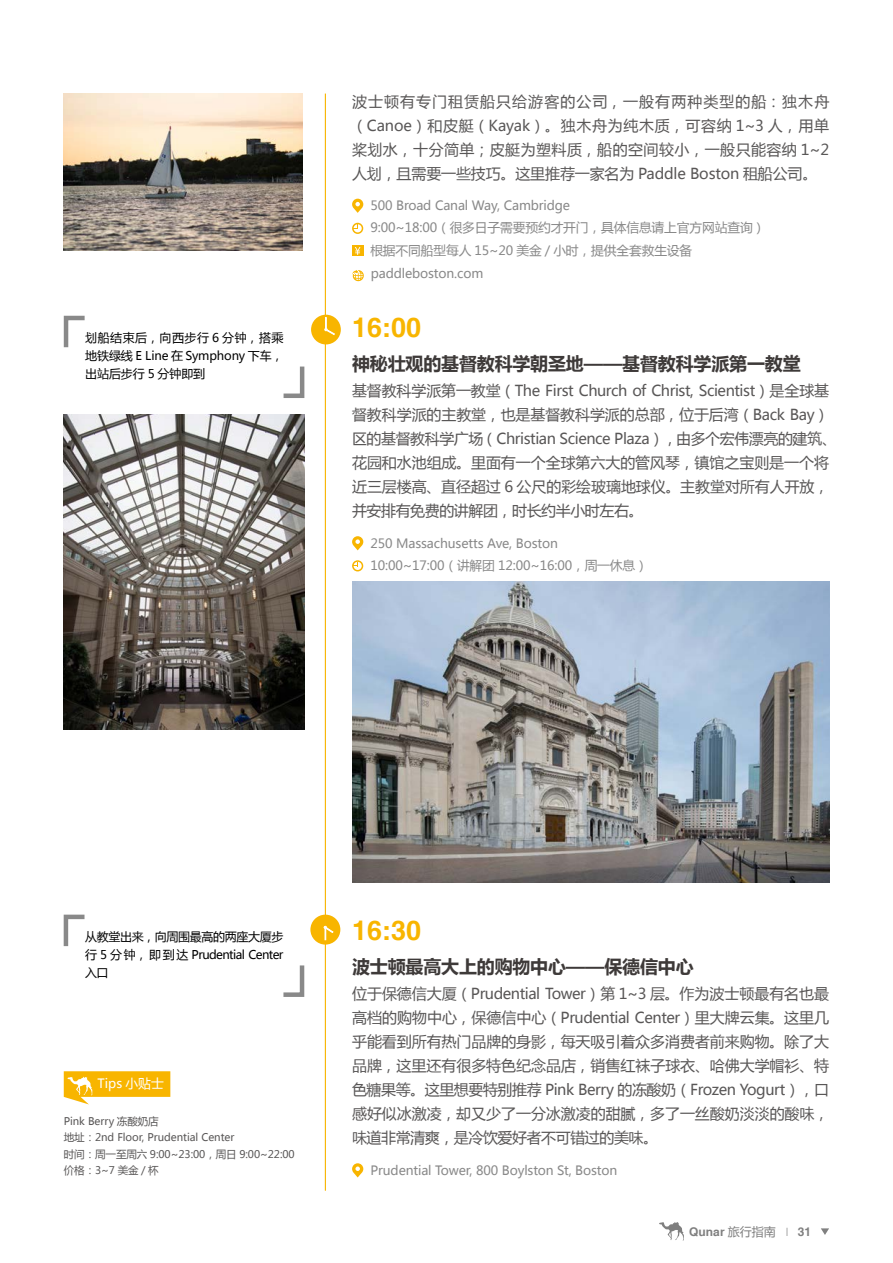
<style>
.page{position:relative;width:893px;height:1263px;background:#fff}
.page>*{position:absolute;margin:0;border:0;box-sizing:border-box;transform-origin:0 0}
.t1{font:700 27px "Helvetica cyr";color:#f8b500}
.t2{font:700 18px "Microsoft Ya Hei";letter-spacing:-.01em;color:#3e3a39}
.t3{font:15px/24px "Microsoft Ya Hei";letter-spacing:-.01em;color:#595757;text-align:justify}
.t4{font:12.75px/22.6px "Microsoft Ya Hei";letter-spacing:-.01em;color:#898989}
.t5{font:12.75px "Microsoft Ya Hei";color:#fff}
.t6{font:12px/18px "Microsoft Ya Hei";letter-spacing:-.01em;color:#000;text-align:justify}
.t7{font:700 12px "Helvetica cyr";color:#7f7f7f}
.t8{font:10.5px/16.5px "Microsoft Ya Hei";letter-spacing:-.005em;color:#595757}
.s1{font-family:"Microsoft Ya Hei";font-weight:400}
.s2{font-family:"Microsoft Ya Hei";font-weight:400;font-size:7.5px}
</style>
<div class="page">
<svg style="left:821px;top:1228px;width:8px;height:7px"></svg>
<svg style="left:659px;top:1222px;width:25px;height:18px"></svg>
<hr style="left:325px;top:94px;width:1px;height:1097px;background:#f8b500">
<svg style="left:352px;top:199px;width:11px;height:14px"></svg>
<div style="left:352px;top:223px;width:11px;height:11px;border:2px solid #f8b500;border-radius:50%"></div>
<svg style="left:354px;top:225px;width:4px;height:4px"></svg>
<div style="left:352px;top:245px;width:11px;height:11px;background:#f8b500"></div>
<svg style="left:355px;top:247px;width:5px;height:8px"></svg>
<svg style="left:352px;top:270px;width:12px;height:11px"></svg>
<svg style="left:352px;top:536px;width:11px;height:14px"></svg>
<div style="left:352px;top:560px;width:11px;height:11px;border:2px solid #f8b500;border-radius:50%"></div>
<svg style="left:354px;top:562px;width:4px;height:4px"></svg>
<svg style="left:352px;top:1163px;width:11px;height:14px"></svg>
<svg style="left:63px;top:315px;width:22px;height:33px"></svg>
<svg style="left:283px;top:366px;width:22px;height:32px"></svg>
<svg style="left:63px;top:914px;width:22px;height:33px"></svg>
<svg style="left:283px;top:965px;width:22px;height:32px"></svg>
<div style="left:310px;top:915px;width:30px;height:29px;background:#f8b500;border-radius:50%"></div>
<svg style="left:324px;top:926px;width:9px;height:14px"></svg>
<img style="left:64px;top:94px;width:238px;height:156px">
<img style="left:352px;top:581px;width:477px;height:302px">
<img style="left:63px;top:415px;width:241px;height:314px">
<svg style="left:64px;top:1071px;width:106px;height:33px"></svg>
<div style="left:311px;top:315px;width:30px;height:29px;background:#f8b500;border-radius:50%"></div>
<svg style="left:324px;top:317px;width:11px;height:18px"></svg>
<p class="t6" style="left:85px;top:328px;width:200px">划船结束后，向西步行 6 分钟，搭乘地铁绿线 E Line 在 Symphony 下车，出站后步行 5 分钟即到</p>
<p class="t3" style="left:352px;top:89px;width:479px">波士顿有专门租赁船只给游客的公司，一般有两种类型的船：独木舟（Canoe）和皮艇（Kayak）。独木舟为纯木质，可容纳 1~3 人，用单桨划水，十分简单；皮艇为塑料质，船的空间较小，一般只能容纳 1~2人划，且需要一些技巧。这里推荐一家名为 Paddle Boston 租船公司。</p>
<p class="t4" style="left:370px;top:194px;width:397px">500 Broad Canal Way, Cambridge<br>9:00~18:00（很多日子需要预约才开门，具体信息请上官方网站查询）根据不同船型每人 15~20 美金 / 小时，提供全套救生设备paddleboston.com</p>
<p class="t1" style="left:352px;top:313px;width:71px">16:00</p>
<p class="t2" style="left:352px;top:351px;width:450px">神秘壮观的基督教科学朝圣地——基督教科学派第一教堂</p>
<p class="t3" style="left:352px;top:378px;width:486px;text-align:left">基督教科学派第一教堂（The First Church of Christ, Scientist）是全球基督教科学派的主教堂，也是基督教科学派的总部，位于后湾（Back Bay）区的基督教科学广场（Christian Science Plaza），由多个宏伟漂亮的建筑、花园和水池组成。里面有一个全球第六大的管风琴，镇馆之宝则是一个将近三层楼高、直径超过 6 公尺的彩绘玻璃地球仪。主教堂对所有人开放，并安排有免费的讲解团，时长约半小时左右。</p>
<p class="t4" style="left:370px;top:532px;width:279px;line-height:21.8px">250 Massachusetts Ave, Boston<br>10:00~17:00（讲解团 12:00~16:00，周一休息）</p>
<p class="t6" style="left:85px;top:927px;width:200px">从教堂出来，向周围最高的两座大厦步行 5 分钟，即到达 Prudential Center入口</p>
<p class="t5" style="left:98px;top:1074px;width:68px">Tips 小贴士</p>
<p class="t8" style="left:64px;top:1112px;width:233px">Pink Berry 冻酸奶店<br>地址：2nd Floor, Prudential Center<br>时间：周一至周六 9:00~23:00，周日 9:00~22:00价格：3~7 美金 / 杯</p>
<p class="t1" style="left:352px;top:916px;width:71px">16:30</p>
<p class="t2" style="left:352px;top:954px;width:343px">波士顿最高大上的购物中心——保德信中心</p>
<p class="t3" style="left:352px;top:981px;width:479px">位于保德信大厦（Prudential Tower）第 1~3 层。作为波士顿最有名也最高档的购物中心，保德信中心（Prudential Center）里大牌云集。这里几乎能看到所有热门品牌的身影，每天吸引着众多消费者前来购物。除了大品牌，这里还有很多特色纪念品店，销售红袜子球衣、哈佛大学帽衫、特色糖果等。这里想要特别推荐 Pink Berry 的冻酸奶（Frozen Yogurt），口感好似冰激凌，却又少了一分冰激凌的甜腻，多了一丝酸奶淡淡的酸味，味道非常清爽，是冷饮爱好者不可错过的美味。</p>
<p class="t4" style="left:370px;top:1158px;width:248px">Prudential Tower, 800 Boylston St, Boston</p>
<p class="t7" style="left:689px;top:1225px;width:123px">Qunar <span class="s1">旅行指南</span> <span class="s2">|</span> 31</p>
</div>
